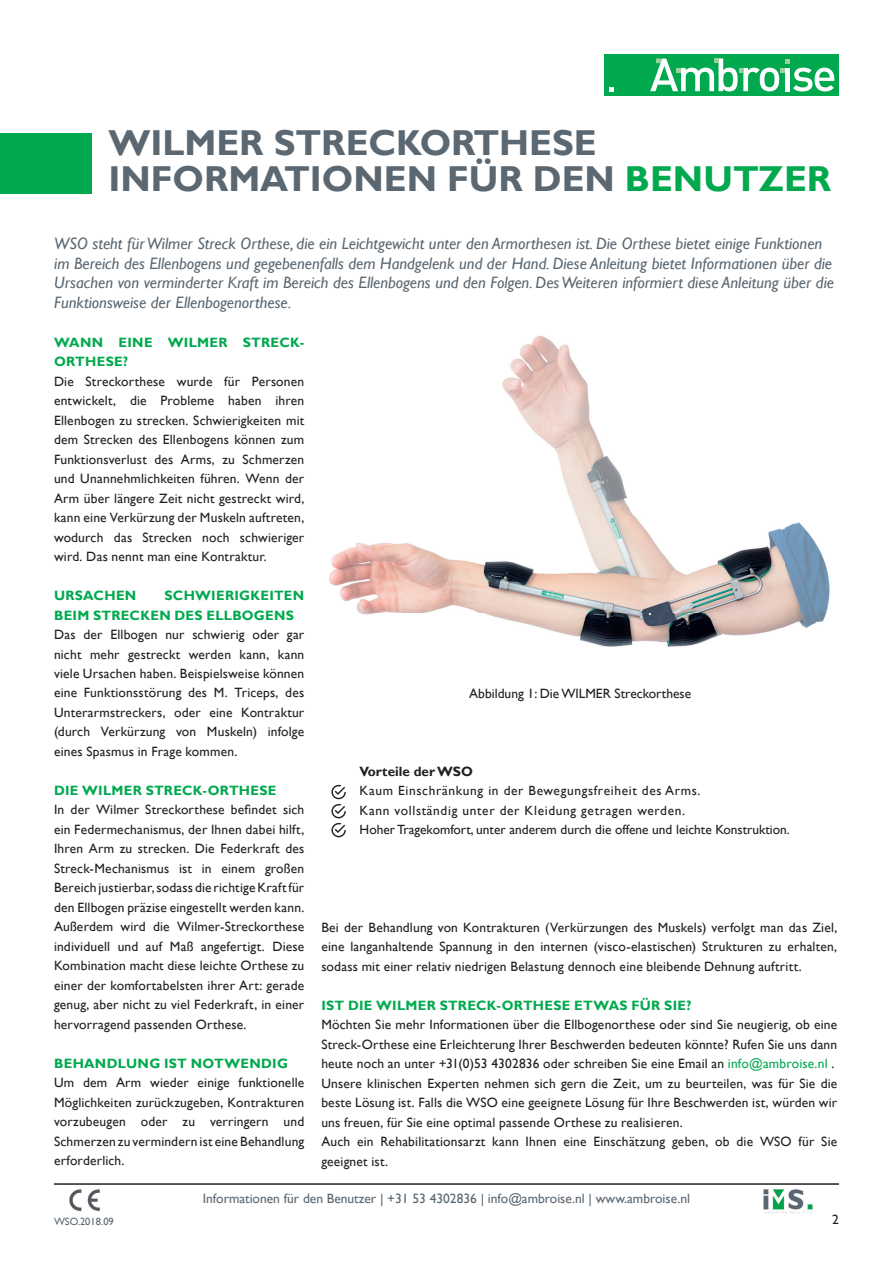
<style>
.page{position:relative;width:893px;height:1263px;background:#fff}
.page>*{position:absolute;margin:0;border:0;box-sizing:border-box;transform-origin:0 0}
.t1{font:700 36px/36px "Gill Sans";color:#5b6771}
.t2{font:italic 16.5px/19.5px "Gill Sans";color:#5b6771}
.t3{font:13.5px/19.5px "Gill Sans";letter-spacing:.015em;color:#231f20;text-align:justify}
.t4{font:700 13.5px/19.5px "Gill Sans";letter-spacing:.025em;color:#00a94e}
.t5{font:13.5px "Gill Sans";color:#5b6771}
.t6{font:700 13.5px "Gill Sans";color:#231f20}
.t7{font:13.35px/19.5px "Gill Sans";letter-spacing:.05em;color:#231f20}
.t8{font:10.5px "Gill Sans";color:#5b6771}
.s1{color:#00a94e}
</style>
<div class="page">
<div style="left:0;top:133px;width:92px;height:60px;background:#00a94e"></div>
<hr style="left:54px;top:1183px;width:785px;height:2px;background:#231f20">
<div style="left:604px;top:54px;width:235px;height:42px;background:#00a94e"></div>
<svg style="left:650px;top:58px;width:184px;height:33px"></svg>
<svg style="left:609px;top:87px;width:5px;height:4px"></svg>
<img style="left:763px;top:1189px;width:50px;height:25px">
<img style="left:69px;top:1189px;width:31px;height:23px">
<svg style="left:331px;top:785px;width:15px;height:52px"></svg>
<img style="left:329px;top:335px;width:501px;height:312px">
<h1 class="t1" style="left:108px;top:126px;width:724px">WILMER STRECKORTHESE<br>INFORMATIONEN FÜR DEN <span class="s1">BENUTZER</span></h1>
<p class="t2" style="left:54px;top:234px;width:781px">WSO steht für Wilmer Streck Orthese, die ein Leichtgewicht unter den Armorthesen ist. Die Orthese bietet einige Funktionen im Bereich des Ellenbogens und gegebenenfalls dem Handgelenk und der Hand. Diese Anleitung bietet Informationen über die Ursachen von verminderter Kraft im Bereich des Ellenbogens und den Folgen. Des Weiteren informiert diese Anleitung über die Funktionsweise der Ellenbogenorthese.</p>
<p class="t4" style="left:54px;top:333px;width:252px">WANN EINE WILMER STRECK-<br>ORTHESE?</p>
<p class="t3" style="left:54px;top:371px;width:252px">Die Streckorthese wurde für Personen entwickelt, die Probleme haben ihren Ellenbogen zu strecken. Schwierigkeiten mit dem Strecken des Ellenbogens können zum Funktionsverlust des Arms, zu Schmerzen und Unannehmlichkeiten führen. Wenn der Arm über längere Zeit nicht gestreckt wird, kann eine Verkürzung der Muskeln auftreten, wodurch das Strecken noch schwieriger wird. Das nennt man eine Kontraktur.</p>
<p class="t4" style="left:54px;top:586px;width:84px">URSACHEN</p>
<p class="t4" style="left:54px;top:586px;width:252px;text-indent:110px">SCHWIERIGKEITEN<br>BEIM STRECKEN DES ELLBOGENS</p>
<p class="t3" style="left:54px;top:625px;width:252px">Das der Ellbogen nur schwierig oder gar nicht mehr gestreckt werden kann, kann viele Ursachen haben. Beispielsweise können eine Funktionsstörung des M. Triceps, des Unterarmstreckers, oder eine Kontraktur (durch Verkürzung von Muskeln) infolge eines Spasmus in Frage kommen.</p>
<p class="t4" style="left:54px;top:781px;width:224px">DIE WILMER STRECK-ORTHESE</p>
<p class="t3" style="left:54px;top:800px;width:252px">In der Wilmer Streckorthese befindet sich ein Federmechanismus, der Ihnen dabei hilft, Ihren Arm zu strecken. Die Federkraft des Streck-Mechanismus ist in einem großen Bereich justierbar, sodass die richtige Kraft für den Ellbogen präzise eingestellt werden kann.<br>Außerdem wird die Wilmer-Streckorthese individuell und auf Maß angefertigt. Diese Kombination macht diese leichte Orthese zu einer der komfortabelsten ihrer Art: gerade genug, aber nicht zu viel Federkraft, in einer hervorragend passenden Orthese.</p>
<p class="t4" style="left:54px;top:1054px;width:235px">BEHANDLUNG IST NOTWENDIG</p>
<p class="t3" style="left:54px;top:1073px;width:252px">Um dem Arm wieder einige funktionelle Möglichkeiten zurückzugeben, Kontrakturen vorzubeugen oder zu verringern und Schmerzen zu vermindern ist eine Behandlung erforderlich.</p>
<p class="t3" style="left:469px;top:683px;width:223px">Abbildung 1: Die WILMER Streckorthese</p>
<p class="t6" style="left:360px;top:763px;width:115px">Vorteile der WSO</p>
<p class="t7" style="left:360px;top:781px;width:432px">Kaum Einschränkung in der Bewegungsfreiheit des Arms.<br>Kann vollständig unter der Kleidung getragen werden.<br>Hoher Tragekomfort, unter anderem durch die offene und leichte Konstruktion.</p>
<p class="t3" style="left:321px;top:917px;width:517px">Bei der Behandlung von Kontrakturen (Verkürzungen des Muskels) verfolgt man das Ziel, eine langanhaltende Spannung in den internen (visco-elastischen) Strukturen zu erhalten, sodass mit einer relativ niedrigen Belastung dennoch eine bleibende Dehnung auftritt.</p>
<p class="t4" style="left:321px;top:996px;width:372px">IST DIE WILMER STRECK-ORTHESE ETWAS FÜR SIE?</p>
<p class="t3" style="left:321px;top:1015px;width:517px;text-align:left">Möchten Sie mehr Informationen über die Ellbogenorthese oder sind Sie neugierig, ob eine Streck-Orthese eine Erleichterung Ihrer Beschwerden bedeuten könnte? Rufen Sie uns dann heute noch an unter +31(0)53 4302836 oder schreiben Sie eine Email an <span class="s1">info@ambroise.nl</span> .<br>Unsere klinischen Experten nehmen sich gern die Zeit, um zu beurteilen, was für Sie die beste Lösung ist. Falls die WSO eine geeignete Lösung für Ihre Beschwerden ist, würden wir uns freuen, für Sie eine optimal passende Orthese zu realisieren.<br>Auch ein Rehabilitationsarzt kann Ihnen eine Einschätzung geben, ob die WSO für Sie geeignet ist.</p>
<p class="t5" style="left:203px;top:1191px;width:489px">Informationen für den Benutzer | +31 53 4302836 | info@ambroise.nl | www.ambroise.nl</p>
<p class="t8" style="left:54px;top:1215px;width:61px">WSO.2018.09</p>
<p class="t3" style="left:832px;top:1210px;width:8px">2</p>
</div>
